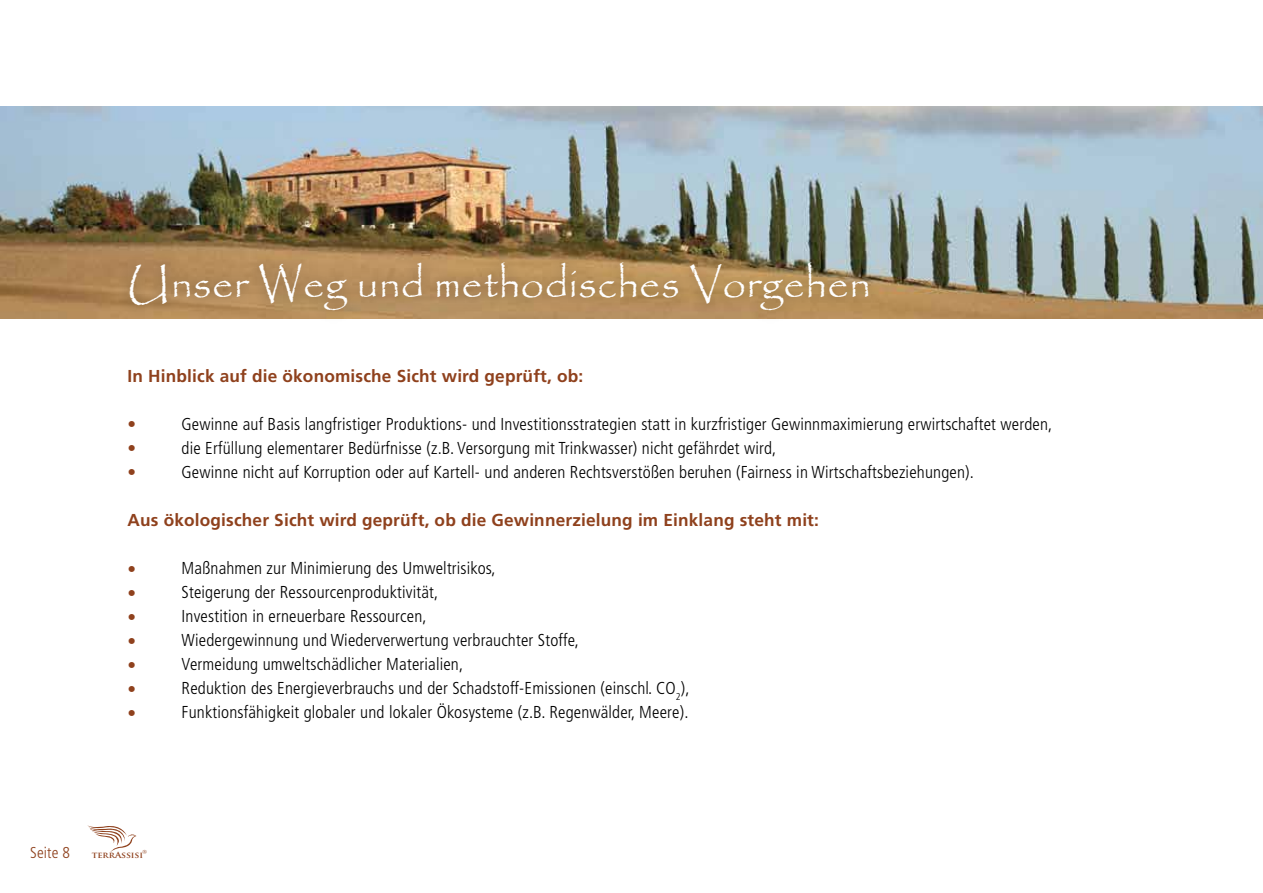
<style>
.page{position:relative;width:1263px;height:893px;background:#fff}
.page>*{position:absolute;margin:0;border:0;box-sizing:border-box;transform-origin:0 0}
.t1{font:42px "Papyrus";letter-spacing:.01em;color:#fff}
.t2{font:300 condensed 17.25px "Frutiger LT Pro";letter-spacing:.01em;color:#000}
.t3{font:700 17.25px "Frutiger LT Pro";letter-spacing:.01em;color:#8f411d}
.t4{font:300 condensed 17.25px "Frutiger LT Pro";color:#8f411d}
.t5{font:300 condensed 15.75px "Frutiger LT Pro";letter-spacing:.01em;color:#8f411d}
.t6{font:700 8.25px "Trajan Pro";color:#8f411d;scale:1.1 1}
.t7{font:4.35px "Georgia";color:#8f411d;scale:1.1 1}
</style>
<div class="page">
<svg style="left:87px;top:825px;width:50px;height:27px"></svg>
<img style="left:0;top:106px;width:1263px;height:212px">
<div style="left:116px;top:250px;width:766px;height:74px;background:#000;opacity:.4"></div>
<h1 class="t1" style="left:128px;top:258px;width:745px">Unser Weg und methodisches Vorgehen</h1>
<p class="t3" style="left:128px;top:366px;width:457px">In Hinblick auf die ökonomische Sicht wird geprüft, ob:</p>
<p class="t4" style="left:128px;top:414px;width:10px">•</p>
<p class="t2" style="left:182px;top:414px;width:872px">Gewinne auf Basis langfristiger Produktions- und Investitionsstrategien statt in kurzfristiger Gewinnmaximierung erwirtschaftet werden,</p>
<p class="t4" style="left:128px;top:438px;width:10px">•</p>
<p class="t2" style="left:182px;top:438px;width:596px">die Erfüllung elementarer Bedürfnisse (z.B. Versorgung mit Trinkwasser) nicht gefährdet wird,</p>
<p class="t4" style="left:128px;top:462px;width:10px">•</p>
<p class="t2" style="left:182px;top:462px;width:794px">Gewinne nicht auf Korruption oder auf Kartell- und anderen Rechtsverstößen beruhen (Fairness in Wirtschaftsbeziehungen).</p>
<p class="t3" style="left:128px;top:510px;width:693px">Aus ökologischer Sicht wird geprüft, ob die Gewinnerzielung im Einklang steht mit:</p>
<p class="t4" style="left:128px;top:559px;width:10px">•</p>
<p class="t2" style="left:182px;top:558px;width:315px">Maßnahmen zur Minimierung des Umweltrisikos,</p>
<p class="t4" style="left:128px;top:583px;width:10px">•</p>
<p class="t2" style="left:182px;top:582px;width:258px">Steigerung der Ressourcenproduktivität,</p>
<p class="t4" style="left:128px;top:607px;width:10px">•</p>
<p class="t2" style="left:182px;top:607px;width:247px">Investition in erneuerbare Ressourcen,</p>
<p class="t4" style="left:128px;top:631px;width:10px">•</p>
<p class="t2" style="left:182px;top:631px;width:399px">Wiedergewinnung und Wiederverwertung verbrauchter Stoffe,</p>
<p class="t4" style="left:128px;top:655px;width:10px">•</p>
<p class="t2" style="left:182px;top:655px;width:283px">Vermeidung umweltschädlicher Materialien,</p>
<p class="t4" style="left:128px;top:679px;width:10px">•</p>
<p class="t2" style="left:182px;top:679px;width:509px">Reduktion des Energieverbrauchs und der Schadstoff-Emissionen (einschl. CO<sub>2</sub>),</p>
<p class="t4" style="left:128px;top:703px;width:10px">•</p>
<p class="t2" style="left:182px;top:702px;width:508px">Funktionsfähigkeit globaler und lokaler Ökosysteme (z.B. Regenwälder, Meere).</p>
<p class="t5" style="left:30px;top:843px;width:42px">Seite 8</p>
<p class="t6" style="left:92px;top:850px;width:48px">terrAssisi</p>
<p class="t7" style="left:143px;top:849px;width:6px">®</p>
</div>
